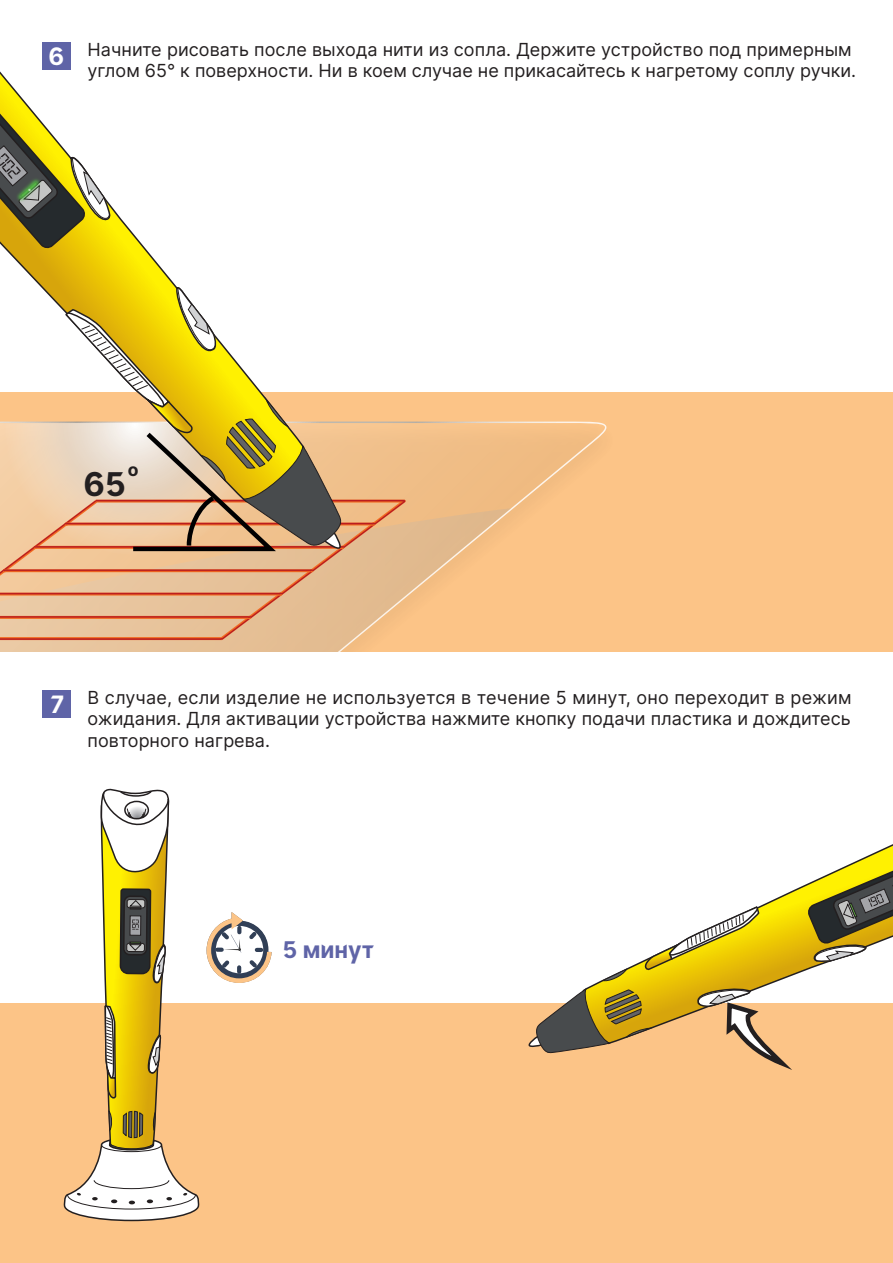
<style>
.page{position:relative;width:893px;height:1263px;background:#fff}
.page>*{position:absolute;margin:0;border:0;box-sizing:border-box;transform-origin:0 0}
.t1{font:32.7px "Inter Bold Hewn";color:#231f20}
.t2{font:24px "Inter Bold Hewn";color:#fff}
.t3{font:23.1px "Inter Bold Hewn";color:#5f64a7}
.t4{font:18px/21.6px "Inter";color:#231f20}
.t5{font:17.55px "Inter Bold Hewn";color:#231f20}
</style>
<div class="page">
<div style="left:0;top:1003px;width:893px;height:260px;background:#fcc487"></div>
<svg style="left:586px;top:844px;width:307px;height:185px"></svg>
<svg style="left:641px;top:897px;width:119px;height:73px"></svg>
<svg style="left:529px;top:988px;width:123px;height:66px"></svg>
<svg style="left:601px;top:968px;width:27px;height:14px"></svg>
<svg style="left:806px;top:861px;width:87px;height:101px"></svg>
<svg style="left:694px;top:986px;width:107px;height:84px"></svg>
<div style="left:0;top:392px;width:893px;height:259px;background:#fcc487"></div>
<svg style="left:375px;top:422px;width:232px;height:89px"></svg>
<svg style="left:282px;top:508px;width:229px;height:143px"></svg>
<svg style="left:0;top:500px;width:406px;height:140px;background:#e8bd92"></svg>
<svg style="left:3px;top:569px;width:310px;height:3px"></svg>
<svg style="left:0;top:592px;width:282px;height:630px"></svg>
<svg style="left:0;top:71px;width:176px;height:432px"></svg>
<svg style="left:0;top:96px;width:112px;height:154px"></svg>
<img style="left:0;top:126px;width:93px;height:127px">
<img style="left:0;top:135px;width:84px;height:110px">
<svg style="left:3px;top:286px;width:372px;height:269px"></svg>
<div style="left:42px;top:43px;width:29px;height:27px;background:#5f64a7"></div>
<div style="left:42px;top:690px;width:29px;height:28px;background:#5f64a7"></div>
<h2 class="t2" style="left:49px;top:39px;width:17px">6</h2>
<p class="t4" style="left:88px;top:38px;width:770px">Начните рисовать после выхода нити из сопла. Держите устройство под примерным углом 65° к поверхности. Ни в коем случае не прикасайтесь к нагретому соплу ручки.</p>
<p class="t5" style="left:128px;top:456px;width:12px">ο</p>
<h1 class="t1" style="left:83px;top:460px;width:44px">65</h1>
<h2 class="t2" style="left:50px;top:686px;width:16px">7</h2>
<p class="t4" style="left:88px;top:686px;width:766px;text-align:justify">В случае, если изделие не используется в течение 5 минут, оно переходит в режим ожидания. Для активации устройства нажмите кнопку подачи пластика и дождитесь повторного нагрева.</p>
<p class="t3" style="left:283px;top:933px;width:93px">5 минут</p>
</div>
